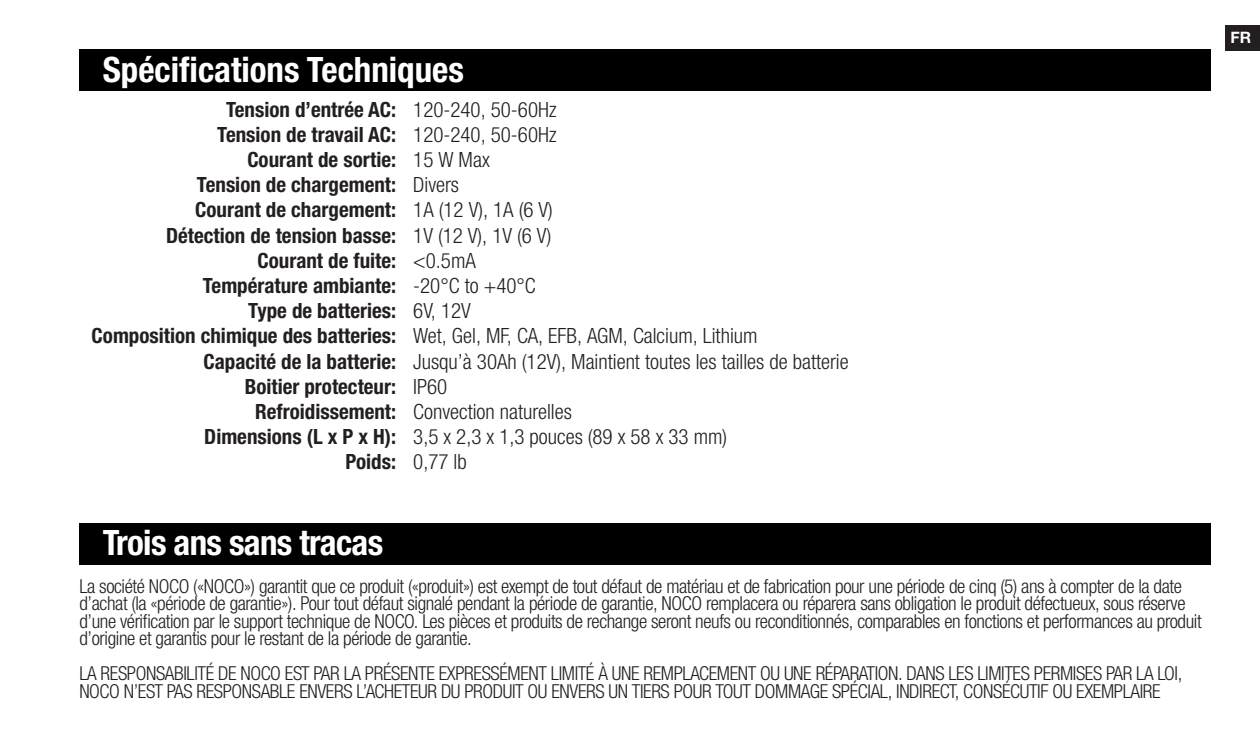
<style>
.page{position:relative;width:1260px;height:756px;background:#fff}
.page>*{position:absolute;margin:0;border:0;box-sizing:border-box;transform-origin:0 0}
.t1{font:700 condensed 35px "Helvetica Neue LTW1 G";color:#fff}
.t2{font:700 condensed 35px "Helvetica Neue LTW1 G";letter-spacing:-.02em;color:#fff}
.t3{font:700 condensed 21px "Helvetica Neue LTW1 G";color:#231f20}
.t4{font:300 condensed 21px "Helvetica Neue LTW1 G";color:#231f20}
.Front_Page{font:300 condensed 19.25px/17.5px "Helvetica Neue LTW1 G";letter-spacing:-.02em;color:#231f20}
.t5{font:700 15.75px "Helvetica Neue LT Std";color:#fff}
</style>
<div class="page">
<div style="left:1226px;top:25px;width:34px;height:25px;background:#231f20"></div>
<div style="left:79px;top:523px;width:1132px;height:41px;background:#000"></div>
<div style="left:79px;top:50px;width:1132px;height:41px;background:#000"></div>
<p class="t1" style="left:103px;top:49px;width:363px">Spécifications Techniques</p>
<p class="t3" style="left:226px;top:96px;width:172px">Tension d’entrée AC:</p>
<p class="t3" style="left:217px;top:122px;width:180px">Tension de travail AC:</p>
<p class="t3" style="left:247px;top:147px;width:150px">Courant de sortie:</p>
<p class="t3" style="left:197px;top:172px;width:201px">Tension de chargement:</p>
<p class="t3" style="left:195px;top:197px;width:202px">Courant de chargement:</p>
<p class="t3" style="left:166px;top:222px;width:232px">Détection de tension basse:</p>
<p class="t3" style="left:257px;top:248px;width:140px">Courant de fuite:</p>
<p class="t3" style="left:203px;top:273px;width:195px">Température ambiante:</p>
<p class="t3" style="left:248px;top:298px;width:149px">Type de batteries:</p>
<p class="t3" style="left:92px;top:323px;width:306px">Composition chimique des batteries:</p>
<p class="t3" style="left:203px;top:348px;width:194px">Capacité de la batterie:</p>
<p class="t3" style="left:245px;top:374px;width:153px">Boitier protecteur:</p>
<p class="t3" style="left:255px;top:399px;width:143px">Refroidissement:</p>
<p class="t3" style="left:204px;top:424px;width:193px">Dimensions (L x P x H):</p>
<p class="t3" style="left:346px;top:449px;width:52px">Poids:</p>
<p class="t4" style="left:413px;top:97px;width:145px">120-240, 50-60Hz</p>
<p class="t4" style="left:413px;top:122px;width:145px">120-240, 50-60Hz</p>
<p class="t4" style="left:413px;top:147px;width:78px">15 W Max</p>
<p class="t4" style="left:413px;top:172px;width:47px">Divers</p>
<p class="t4" style="left:413px;top:198px;width:141px">1A (12 V), 1A (6 V)</p>
<p class="t4" style="left:413px;top:223px;width:140px">1V (12 V), 1V (6 V)</p>
<p class="t4" style="left:413px;top:248px;width:64px">&lt;0.5mA</p>
<p class="t4" style="left:413px;top:273px;width:124px">-20°C to +40°C</p>
<p class="t4" style="left:413px;top:298px;width:59px">6V, 12V</p>
<p class="t4" style="left:413px;top:324px;width:346px">Wet, Gel, MF, CA, EFB, AGM, Calcium, Lithium</p>
<p class="t4" style="left:413px;top:349px;width:437px">Jusqu’à 30Ah (12V), Maintient toutes les tailles de batterie</p>
<p class="t4" style="left:413px;top:374px;width:36px">IP60</p>
<p class="t4" style="left:413px;top:399px;width:160px">Convection naturelles</p>
<p class="t4" style="left:413px;top:424px;width:315px">3,5 x 2,3 x 1,3 pouces (89 x 58 x 33 mm)</p>
<p class="t4" style="left:413px;top:450px;width:55px">0,77 lb</p>
<p class="t2" style="left:103px;top:521px;width:282px">Trois ans sans tracas</p>
<p class="Front_Page" style="left:79px;top:577px;width:1124px">La société NOCO («NOCO») garantit que ce produit («produit») est exempt de tout défaut de matériau et de fabrication pour une période de cinq (5) ans à compter de la date d’achat (la «période de garantie»). Pour tout défaut signalé pendant la période de garantie, NOCO remplacera ou réparera sans obligation le produit défectueux, sous réserve d’une vérification par le support technique de NOCO. Les pièces et produits de rechange seront neufs ou reconditionnés, comparables en fonctions et performances au produit d’origine et garantis pour le restant de la période de garantie.</p>
<p class="Front_Page" style="left:79px;top:665px;width:1105px">LA RESPONSABILITÉ DE NOCO EST PAR LA PRÉSENTE EXPRESSÉMENT LIMITÉ À UNE REMPLACEMENT OU UNE RÉPARATION. DANS LES LIMITES PERMISES PAR LA LOI,<br>NOCO N’EST PAS RESPONSABLE ENVERS L’ACHETEUR DU PRODUIT OU ENVERS UN TIERS POUR TOUT DOMMAGE SPÉCIAL, INDIRECT, CONSÉCUTIF OU EXEMPLAIRE</p>
<p class="t5" style="left:1230px;top:28px;width:22px">FR</p>
</div>
